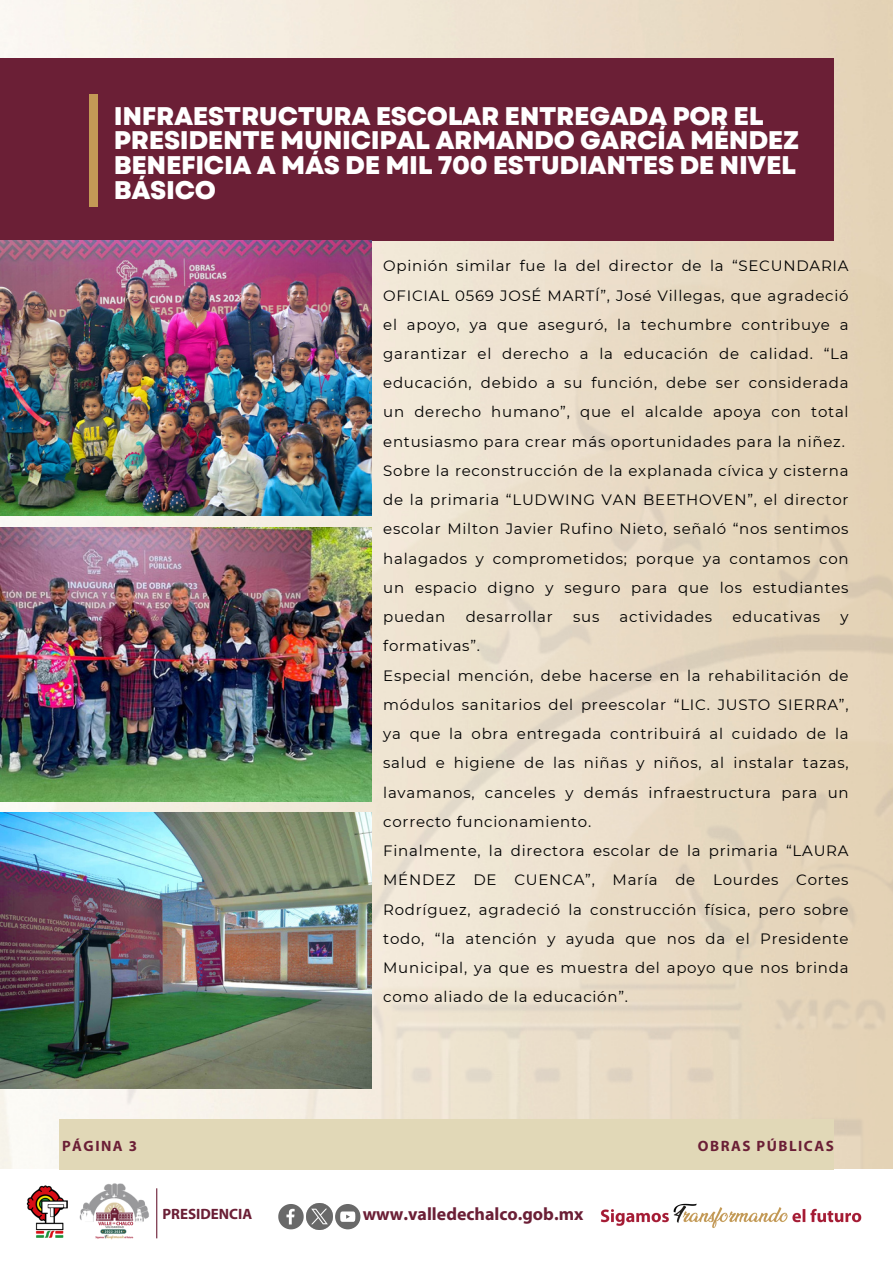
<style>
.page{position:relative;width:893px;height:1264px;background:#fff}
.page>*{position:absolute;margin:0;border:0;box-sizing:border-box;transform-origin:0 0}
.t1{font:800 25.5px/24.8px "Garet";letter-spacing:-.015em;color:#fff}
.t2{font:700 17.85px "Myriad Pro";color:#6b1f36}
.t3{font:15px/29.2px "Montserrat";letter-spacing:.05em;color:#000;text-align:justify}
.t4{font:700 15px "Myriad Pro";letter-spacing:.1em;color:#6b1f36}
.t5{font:700 15px "Myriad Pro";color:#6b1f36}
</style>
<div class="page">
<img style="left:0;top:0;width:892px;height:241px">
<img style="left:0;top:241px;width:892px;height:928px">
<div style="left:0;top:59px;width:833px;height:182px;background:#6b1f36"></div>
<div style="left:89px;top:94px;width:9px;height:112px;background:#c39956"></div>
<img style="left:27px;top:1185px;width:41px;height:53px">
<img style="left:79px;top:1183px;width:79px;height:57px">
<hr style="left:156px;top:1188px;width:1px;height:50px;background:#6b1f36">
<img style="left:600px;top:1203px;width:262px;height:25px">
<div style="left:59px;top:1118px;width:774px;height:51px;background:#e1d8b7"></div>
<img style="left:0;top:240px;width:371px;height:276px">
<img style="left:0;top:527px;width:371px;height:274px">
<img style="left:0;top:812px;width:371px;height:276px">
<svg style="left:278px;top:1204px;width:25px;height:25px"></svg>
<svg style="left:335px;top:1204px;width:25px;height:25px"></svg>
<img style="left:307px;top:1203px;width:25px;height:26px">
<p class="t1" style="left:114px;top:103px;width:686px">INFRAESTRUCTURA ESCOLAR ENTREGADA POR EL PRESIDENTE MUNICIPAL ARMANDO GARCÍA MÉNDEZ BENEFICIA A MÁS DE MIL 700 ESTUDIANTES DE NIVEL BÁSICO</p>
<p class="t3" style="left:383px;top:251px;width:467px">Opinión similar fue la del director de la “SECUNDARIA OFICIAL 0569 JOSÉ MARTÍ”, José Villegas, que agradeció el apoyo, ya que aseguró, la techumbre contribuye a garantizar el derecho a la educación de calidad. “La educación, debido a su función, debe ser considerada un derecho humano”, que el alcalde apoya con total entusiasmo para crear más oportunidades para la niñez.</p>
<p class="t3" style="left:383px;top:456px;width:467px">Sobre la reconstrucción de la explanada cívica y cisterna de la primaria “LUDWING VAN BEETHOVEN”, el director escolar Milton Javier Rufino Nieto, señaló “nos sentimos halagados y comprometidos; porque ya contamos con un espacio digno y seguro para que los estudiantes puedan</p>
<p class="t3" style="left:465px;top:602px;width:89px">desarrollar</p>
<p class="t3" style="left:573px;top:602px;width:28px">sus</p>
<p class="t3" style="left:619px;top:602px;width:94px">actividades</p>
<p class="t3" style="left:732px;top:602px;width:89px">educativas</p>
<p class="t3" style="left:840px;top:602px;width:10px">y</p>
<p class="t3" style="left:383px;top:631px;width:98px">formativas”.</p>
<p class="t3" style="left:383px;top:660px;width:467px">Especial mención, debe hacerse en la rehabilitación de módulos sanitarios del preescolar “LIC. JUSTO SIERRA”, ya que la obra entregada contribuirá al cuidado de la salud e higiene de las niñas y niños, al instalar tazas, lavamanos, canceles y demás infraestructura para un correcto funcionamiento.</p>
<p class="t3" style="left:383px;top:836px;width:467px">Finalmente, la directora escolar de la primaria “LAURA MÉNDEZ DE CUENCA”, María de Lourdes Cortes Rodríguez, agradeció la construcción física, pero sobre todo, “la atención y ayuda que nos da el Presidente Municipal, ya que es muestra del apoyo que nos brinda como aliado de la educación”.</p>
<p class="t4" style="left:62px;top:1139px;width:77px">PÁGINA 3</p>
<p class="t4" style="left:697px;top:1139px;width:137px">OBRAS PÚBLICAS</p>
<p class="t5" style="left:162px;top:1208px;width:91px">PRESIDENCIA</p>
<p class="t2" style="left:362px;top:1206px;width:222px">www.valledechalco.gob.mx</p>
</div>
